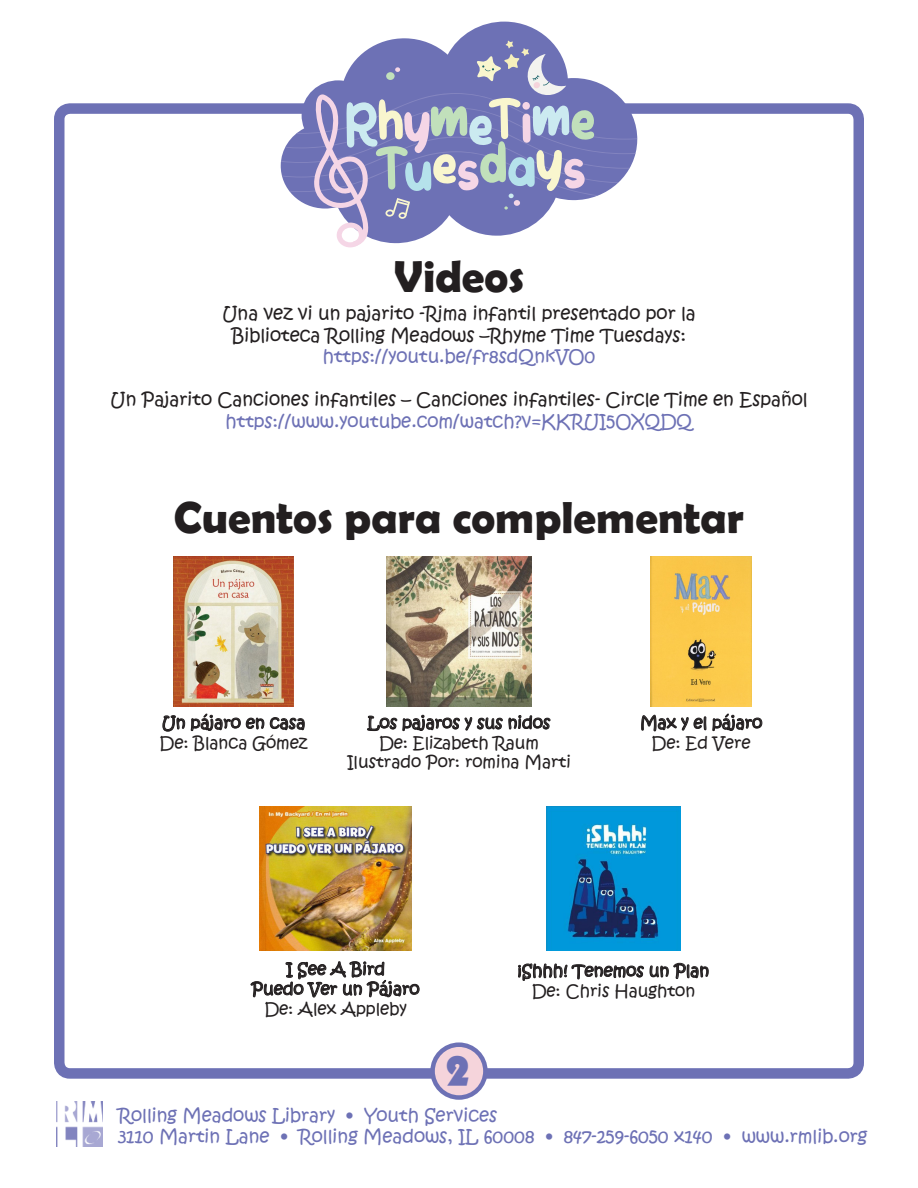
<style>
.page{position:relative;width:918px;height:1188px;background:#fff}
.page>*{position:absolute;margin:0;border:0;box-sizing:border-box;transform-origin:0 0}
.t1{font:700 45px "Berlin Sans FB Demi";color:#231f20}
.t2{font:900 43.5px "Kabob";color:#6d71b5}
.t3{font:18px "Kristen ITC";color:#6d71b5}
.t4{font:18px "Kristen ITC";color:#231f20}
.t5{font:16.5px "Kristen ITC";color:#231f20}
</style>
<div class="page">
<div style="left:54px;top:103px;width:810px;height:976px;border:10px solid #6d71b5;border-radius:11px"></div>
<svg style="left:280px;top:21px;width:358px;height:149px"></svg>
<svg style="left:281px;top:41px;width:356px;height:206px"></svg>
<img style="left:57px;top:1102px;width:46px;height:45px">
<div style="left:433px;top:1045px;width:52px;height:53px;background:#f5d4db;border-radius:50%"></div>
<div style="left:430px;top:1042px;width:58px;height:58px;border:4px solid #6d71b5;border-radius:50%"></div>
<img style="left:259px;top:807px;width:153px;height:143px">
<svg style="left:162px;top:713px;width:143px;height:19px"></svg>
<svg style="left:250px;top:961px;width:170px;height:37px"></svg>
<img style="left:173px;top:557px;width:121px;height:149px">
<img style="left:386px;top:557px;width:146px;height:149px">
<svg style="left:367px;top:714px;width:184px;height:18px"></svg>
<img style="left:651px;top:557px;width:100px;height:149px">
<svg style="left:641px;top:713px;width:122px;height:19px"></svg>
<img style="left:546px;top:807px;width:135px;height:143px">
<svg style="left:518px;top:962px;width:191px;height:19px"></svg>
<p class="t1" style="left:394px;top:250px;width:132px">Videos</p>
<p class="t4" style="left:222px;top:302px;width:475px">Una vez vi un pajarito -Rima infantil presentado por la</p>
<p class="t4" style="left:232px;top:323px;width:456px">Biblioteca Rolling Meadows –Rhyme Time Tuesdays:</p>
<p class="t3" style="left:323px;top:345px;width:274px">https://youtu.be/fr8sdQnkVO0</p>
<p class="t4" style="left:110px;top:388px;width:699px">Un Pajarito Canciones infantiles – Canciones infantiles- Circle Time en Español</p>
<p class="t3" style="left:226px;top:410px;width:468px">https://www.youtube.com/watch?v=KKRUI5OXQDQ</p>
<p class="t1" style="left:174px;top:492px;width:572px">Cuentos para complementar</p>
<p class="t5" style="left:162px;top:712px;width:145px">Un pájaro en casa</p>
<p class="t5" style="left:160px;top:732px;width:149px">De: Blanca Gómez</p>
<p class="t5" style="left:368px;top:712px;width:184px">Los pajaros y sus nidos</p>
<p class="t5" style="left:379px;top:732px;width:161px">De: Elizabeth Raum</p>
<p class="t5" style="left:347px;top:751px;width:225px">Ilustrado Por: romina Marti</p>
<p class="t5" style="left:640px;top:712px;width:124px">Max y el pájaro</p>
<p class="t5" style="left:652px;top:732px;width:101px">De: Ed Vere</p>
<p class="t5" style="left:286px;top:958px;width:101px">I See A Bird</p>
<p class="t5" style="left:251px;top:978px;width:170px">Puedo Ver un Pájaro</p>
<p class="t5" style="left:264px;top:998px;width:144px">De: Alex Appleby</p>
<p class="t2" style="left:445px;top:1045px;width:25px">2</p>
<p class="t5" style="left:518px;top:960px;width:193px">¡Shhh! Tenemos un Plan</p>
<p class="t5" style="left:532px;top:980px;width:165px">De: Chris Haughton</p>
<p class="t3" style="left:118px;top:1103px;width:381px">Rolling Meadows Library • Youth Services</p>
<p class="t3" style="left:118px;top:1125px;width:751px">3110 Martin Lane • Rolling Meadows, IL 60008 • 847-259-6050 x140 • www.rmlib.org</p>
</div>
